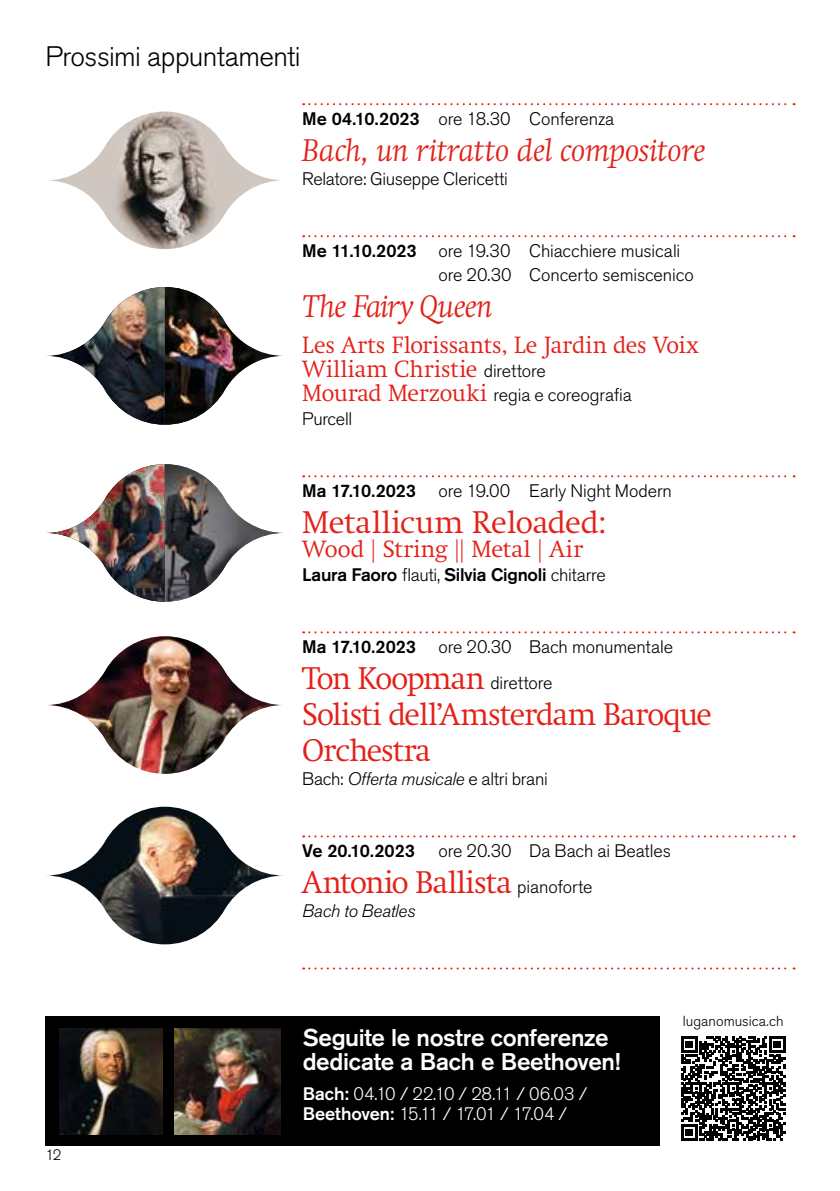
<style>
.page{position:relative;width:840px;height:1191px;background:#fff}
.page>*{position:absolute;margin:0;border:0;box-sizing:border-box;transform-origin:0 0}
.t1{font:300 32px/36px "Swift Neue LT Pro";letter-spacing:-.025em;color:#e32119}
.t2{font:italic 300 32px "Swift Neue LT Pro";letter-spacing:-.01em;color:#e32119}
.t3{font:300 32px "Swift Neue LT Pro";letter-spacing:-.005em;color:#e32119}
.t4{font:300 28px "Akzidenz Grotesk Pro";letter-spacing:-.02em;color:#000}
.t5{font:300 24px/24px "Swift Neue LT Pro";letter-spacing:.01em;color:#e32119}
.t6{font:500 24px/24px "Akzidenz Grotesk Pro";letter-spacing:-.015em;color:#fff}
.t7{font:300 18px/24px "Akzidenz Grotesk Pro";letter-spacing:-.01em;color:#000}
.t8{font:300 18px/20px "Akzidenz Grotesk Pro";letter-spacing:-.065em;color:#fff}
.t9{font:500 18px "Akzidenz Grotesk Pro";letter-spacing:-.015em;color:#000}
.t10{font:italic 300 18px "Akzidenz Grotesk Pro";letter-spacing:-.015em;color:#000}
.t11{font:300 15px "Akzidenz Grotesk Pro";color:#000}
.t12{font:300 14.4px "Akzidenz Grotesk Pro";color:#000}
.s1{font-weight:500}
.s2{font-family:"Akzidenz Grotesk Pro";font-size:18px;color:#000}
.s3{font-family:"Swift Neue LT Pro";font-size:24px;color:#e32119}
.s4{font-weight:300}
.s5{font-style:italic}
</style>
<div class="page">
<svg style="left:303px;top:103px;width:491px;height:2px"></svg>
<svg style="left:303px;top:235px;width:491px;height:2px"></svg>
<svg style="left:303px;top:475px;width:491px;height:2px"></svg>
<svg style="left:303px;top:631px;width:491px;height:2px"></svg>
<svg style="left:303px;top:835px;width:491px;height:2px"></svg>
<svg style="left:303px;top:967px;width:491px;height:2px"></svg>
<svg style="left:681px;top:1036px;width:103px;height:104px"></svg>
<img style="left:46px;top:464px;width:238px;height:138px">
<img style="left:46px;top:287px;width:237px;height:138px">
<img style="left:49px;top:111px;width:232px;height:138px">
<img style="left:47px;top:636px;width:236px;height:138px">
<img style="left:47px;top:806px;width:236px;height:138px">
<div style="left:45px;top:1016px;width:615px;height:129px;background:#000"></div>
<img style="left:59px;top:1028px;width:104px;height:106px">
<img style="left:174px;top:1028px;width:106px;height:106px">
<h2 class="t4" style="left:45px;top:38px;width:257px">Prossimi appuntamenti</h2>
<p class="t7" style="left:302px;top:107px;width:313px"><span class="s1">Me 04.10.2023</span> ore 18.30 Conferenza</p>
<h1 class="t2" style="left:302px;top:131px;width:405px">Bach, un ritratto del compositore</h1>
<p class="t7" style="left:302px;top:167px;width:207px">Relatore: Giuseppe Clericetti</p>
<p class="t7" style="left:438px;top:239px;width:256px;text-indent:-136px"><span class="s1">Me 11.10.2023</span> ore 19.30 Chiacchiere musicali ore 20.30 Concerto semiscenico</p>
<h1 class="t2" style="left:302px;top:287px;width:192px">The Fairy Queen</h1>
<h3 class="t5" style="left:302px;top:333px;width:398px">Les Arts Florissants, Le Jardin des Voix<br>William Christie <span class="s2">direttore</span></h3>
<p class="t7" style="left:302px;top:383px;width:331px"><span class="s3">Mourad Merzouki</span> regia e coreografia<br>Purcell</p>
<p class="t7" style="left:302px;top:479px;width:371px"><span class="s1">Ma 17.10.2023</span> ore 19.00 Early Night Modern</p>
<h1 class="t3" style="left:302px;top:503px;width:306px">Metallicum Reloaded:</h1>
<h3 class="t5" style="left:302px;top:537px;width:282px">Wood | String || Metal | Air</h3>
<p class="t9" style="left:302px;top:563px;width:305px">Laura Faoro <span class="s4">flauti,</span> Silvia Cignoli <span class="s4">chitarre</span></p>
<p class="t7" style="left:302px;top:635px;width:372px"><span class="s1">Ma 17.10.2023</span> ore 20.30 Bach monumentale</p>
<h1 class="t1" style="left:302px;top:660px;width:411px">Ton Koopman <span class="s2">direttore<br></span>Solisti dell’Amsterdam Baroque<br>Orchestra</h1>
<p class="t7" style="left:302px;top:767px;width:247px">Bach: <span class="s5">Offerta musicale</span> e altri brani</p>
<p class="t11" style="left:45px;top:1145px;width:18px">12</p>
<p class="t9" style="left:302px;top:839px;width:114px">Ve 20.10.2023</p>
<p class="t7" style="left:438px;top:839px;width:234px">ore 20.30 Da Bach ai Beatles</p>
<h1 class="t1" style="left:302px;top:864px;width:292px">Antonio Ballista <span class="s2">pianoforte</span></h1>
<p class="t10" style="left:302px;top:899px;width:114px">Bach to Beatles</p>
<h3 class="t6" style="left:302px;top:1025px;width:319px">Seguite le nostre conferenze dedicate a Bach e Beethoven!</h3>
<p class="t8" style="left:302px;top:1084px;width:286px"><span class="s1">Bach:</span> 04.10 / 22.10 / 28.11 / 06.03 /<br><span class="s1">Beethoven:</span> 15.11 / 17.01 / 17.04 /</p>
<p class="t12" style="left:682px;top:1011px;width:102px">luganomusica.ch</p>
</div>
